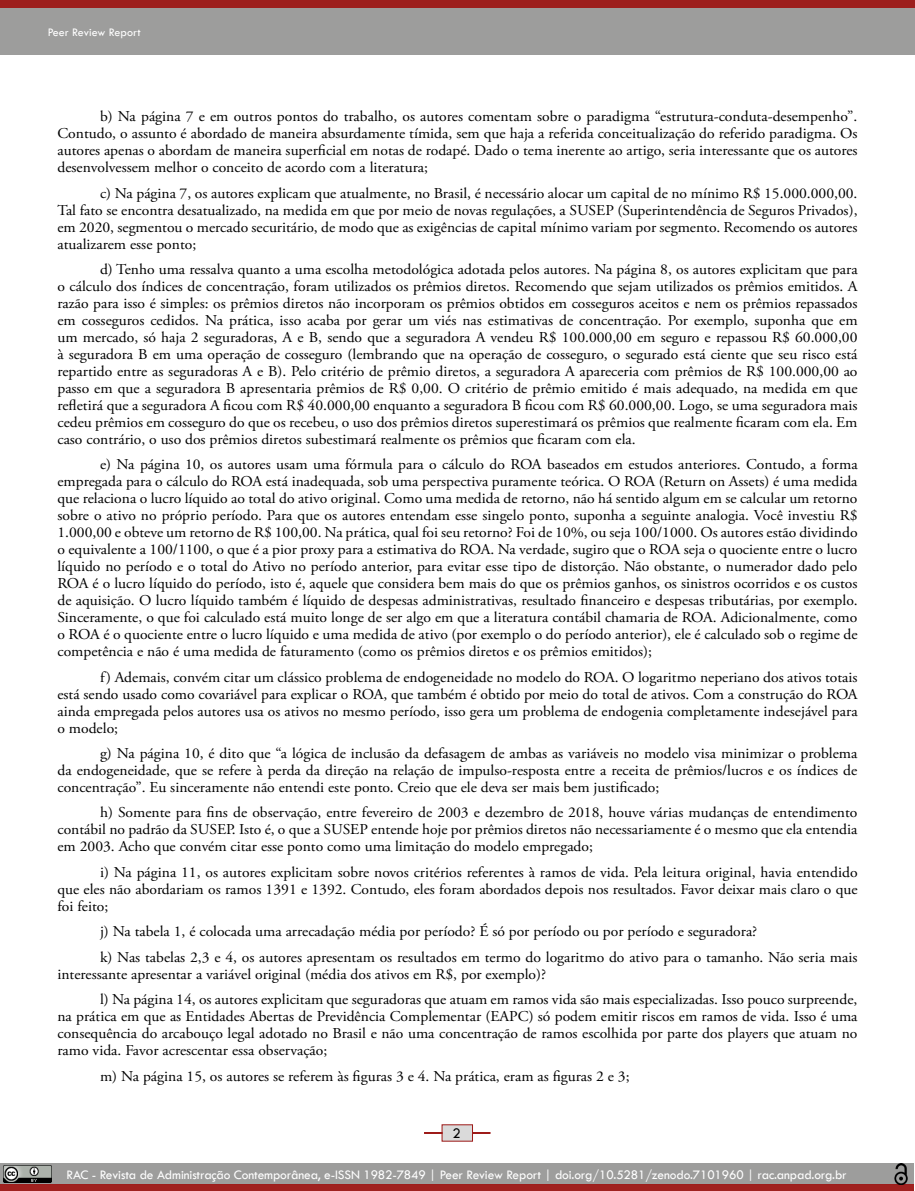
<style>
.page{position:relative;width:915px;height:1191px;background:#fff}
.page>*{position:absolute;margin:0;border:0;box-sizing:border-box;transform-origin:0 0}
.t1{font:15px/17px "Adobe Garamond Pro";color:#000;text-align:justify;scale:1.04 1}
.t2{font:15px "Tw Cen";color:#000}
.t3{font:13.5px "Tw Cen";letter-spacing:-.01em;color:#fff}
.t4{font:12px "Tw Cen";color:#fff}
</style>
<div class="page">
<svg style="left:424px;top:1124px;width:67px;height:18px"></svg>
<div style="left:0;top:0;width:914px;height:54px;background:#9d9d9c"></div>
<div style="left:0;top:0;width:914px;height:7px;background:#9d1a18"></div>
<div style="left:0;top:1163px;width:913px;height:21px;background:#9d9d9c"></div>
<div style="left:0;top:1184px;width:913px;height:7px;background:#a0211f"></div>
<img style="left:4px;top:1165px;width:48px;height:17px">
<img style="left:894px;top:1163px;width:13px;height:21px">
<p class="t4" style="left:48px;top:25px;width:94px">Peer Review Report</p>
<p class="t1" style="left:57px;top:109px;width:770px;text-indent:43px">b) Na página 7 e em outros pontos do trabalho, os autores comentam sobre o paradigma “estrutura-conduta-desempenho”.<br>Contudo, o assunto é abordado de maneira absurdamente tímida, sem que haja a referida conceitualização do referido paradigma. Os autores apenas o abordam de maneira superficial em notas de rodapé. Dado o tema inerente ao artigo, seria interessante que os autores desenvolvessem melhor o conceito de acordo com a literatura;</p>
<p class="t1" style="left:57px;top:185px;width:770px;text-indent:43px">c) Na página 7, os autores explicam que atualmente, no Brasil, é necessário alocar um capital de no mínimo R$ 15.000.000,00.<br>Tal fato se encontra desatualizado, na medida em que por meio de novas regulações, a SUSEP (Superintendência de Seguros Privados), em 2020, segmentou o mercado securitário, de modo que as exigências de capital mínimo variam por segmento. Recomendo os autores atualizarem esse ponto;</p>
<p class="t1" style="left:57px;top:261px;width:770px;text-indent:43px">d) Tenho uma ressalva quanto a uma escolha metodológica adotada pelos autores. Na página 8, os autores explicitam que para o cálculo dos índices de concentração, foram utilizados os prêmios diretos. Recomendo que sejam utilizados os prêmios emitidos. A razão para isso é simples: os prêmios diretos não incorporam os prêmios obtidos em cosseguros aceitos e nem os prêmios repassados em cosseguros cedidos. Na prática, isso acaba por gerar um viés nas estimativas de concentração. Por exemplo, suponha que em um mercado, só haja 2 seguradoras, A e B, sendo que a seguradora A vendeu R$ 100.000,00 em seguro e repassou R$ 60.000,00 à seguradora B em uma operação de cosseguro (lembrando que na operação de cosseguro, o segurado está ciente que seu risco está repartido entre as seguradoras A e B). Pelo critério de prêmio diretos, a seguradora A apareceria com prêmios de R$ 100.000,00 ao passo em que a seguradora B apresentaria prêmios de R$ 0,00. O critério de prêmio emitido é mais adequado, na medida em que refletirá que a seguradora A ficou com R$ 40.000,00 enquanto a seguradora B ficou com R$ 60.000,00. Logo, se uma seguradora mais cedeu prêmios em cosseguro do que os recebeu, o uso dos prêmios diretos superestimará os prêmios que realmente ficaram com ela. Em caso contrário, o uso dos prêmios diretos subestimará realmente os prêmios que ficaram com ela.</p>
<p class="t1" style="left:57px;top:457px;width:770px;text-indent:43px">e) Na página 10, os autores usam uma fórmula para o cálculo do ROA baseados em estudos anteriores. Contudo, a forma empregada para o cálculo do ROA está inadequada, sob uma perspectiva puramente teórica. O ROA (Return on Assets) é uma medida que relaciona o lucro líquido ao total do ativo original. Como uma medida de retorno, não há sentido algum em se calcular um retorno sobre o ativo no próprio período. Para que os autores entendam esse singelo ponto, suponha a seguinte analogia. Você investiu R$ 1.000,00 e obteve um retorno de R$ 100,00. Na prática, qual foi seu retorno? Foi de 10%, ou seja 100/1000. Os autores estão dividindo o equivalente a 100/1100, o que é a pior proxy para a estimativa do ROA. Na verdade, sugiro que o ROA seja o quociente entre o lucro líquido no período e o total do Ativo no período anterior, para evitar esse tipo de distorção. Não obstante, o numerador dado pelo ROA é o lucro líquido do período, isto é, aquele que considera bem mais do que os prêmios ganhos, os sinistros ocorridos e os custos de aquisição. O lucro líquido também é líquido de despesas administrativas, resultado financeiro e despesas tributárias, por exemplo.<br>Sinceramente, o que foi calculado está muito longe de ser algo em que a literatura contábil chamaria de ROA. Adicionalmente, como o ROA é o quociente entre o lucro líquido e uma medida de ativo (por exemplo o do período anterior), ele é calculado sob o regime de competência e não é uma medida de faturamento (como os prêmios diretos e os prêmios emitidos);</p>
<p class="t1" style="left:57px;top:669px;width:770px;text-indent:43px">f) Ademais, convém citar um clássico problema de endogeneidade no modelo do ROA. O logaritmo neperiano dos ativos totais está sendo usado como covariável para explicar o ROA, que também é obtido por meio do total de ativos. Com a construção do ROA ainda empregada pelos autores usa os ativos no mesmo período, isso gera um problema de endogenia completamente indesejável para o modelo;</p>
<p class="t1" style="left:57px;top:745px;width:770px;text-indent:43px">g) Na página 10, é dito que “a lógica de inclusão da defasagem de ambas as variáveis no modelo visa minimizar o problema da endogeneidade, que se refere à perda da direção na relação de impulso-resposta entre a receita de prêmios/lucros e os índices de concentração”. Eu sinceramente não entendi este ponto. Creio que ele deva ser mais bem justificado;</p>
<p class="t1" style="left:57px;top:804px;width:770px;text-indent:43px">h) Somente para fins de observação, entre fevereiro de 2003 e dezembro de 2018, houve várias mudanças de entendimento contábil no padrão da SUSEP. Isto é, o que a SUSEP entende hoje por prêmios diretos não necessariamente é o mesmo que ela entendia em 2003. Acho que convém citar esse ponto como uma limitação do modelo empregado;</p>
<p class="t1" style="left:57px;top:864px;width:770px;text-indent:43px">i) Na página 11, os autores explicitam sobre novos critérios referentes à ramos de vida. Pela leitura original, havia entendido que eles não abordariam os ramos 1391 e 1392. Contudo, eles foram abordados depois nos resultados. Favor deixar mais claro o que foi feito;</p>
<p class="t1" style="left:100px;top:919px;width:729px;line-height:25.5px">j) Na tabela 1, é colocada uma arrecadação média por período? É só por período ou por período e seguradora?<br>k) Nas tabelas 2,3 e 4, os autores apresentam os resultados em termo do logaritmo do ativo para o tamanho. Não seria mais</p>
<p class="t1" style="left:100px;top:961px;width:729px;line-height:25.5px;text-indent:-43px">interessante apresentar a variável original (média dos ativos em R$, por exemplo)?<br>l) Na página 14, os autores explicitam que seguradoras que atuam em ramos vida são mais especializadas. Isso pouco surpreende,</p>
<p class="t1" style="left:57px;top:1008px;width:770px">na prática em que as Entidades Abertas de Previdência Complementar (EAPC) só podem emitir riscos em ramos de vida. Isso é uma consequência do arcabouço legal adotado no Brasil e não uma concentração de ramos escolhida por parte dos players que atuam no ramo vida. Favor acrescentar essa observação;</p>
<p class="t1" style="left:100px;top:1067px;width:510px">m) Na página 15, os autores se referem às figuras 3 e 4. Na prática, eram as figuras 2 e 3;</p>
<p class="t2" style="left:452px;top:1123px;width:10px">2</p>
<p class="t3" style="left:66px;top:1166px;width:781px">RAC - Revista de Administração Contemporânea, e-ISSN 1982-7849 | Peer Review Report | doi.org/10.5281/zenodo.7101960 | rac.anpad.org.br</p>
</div>
